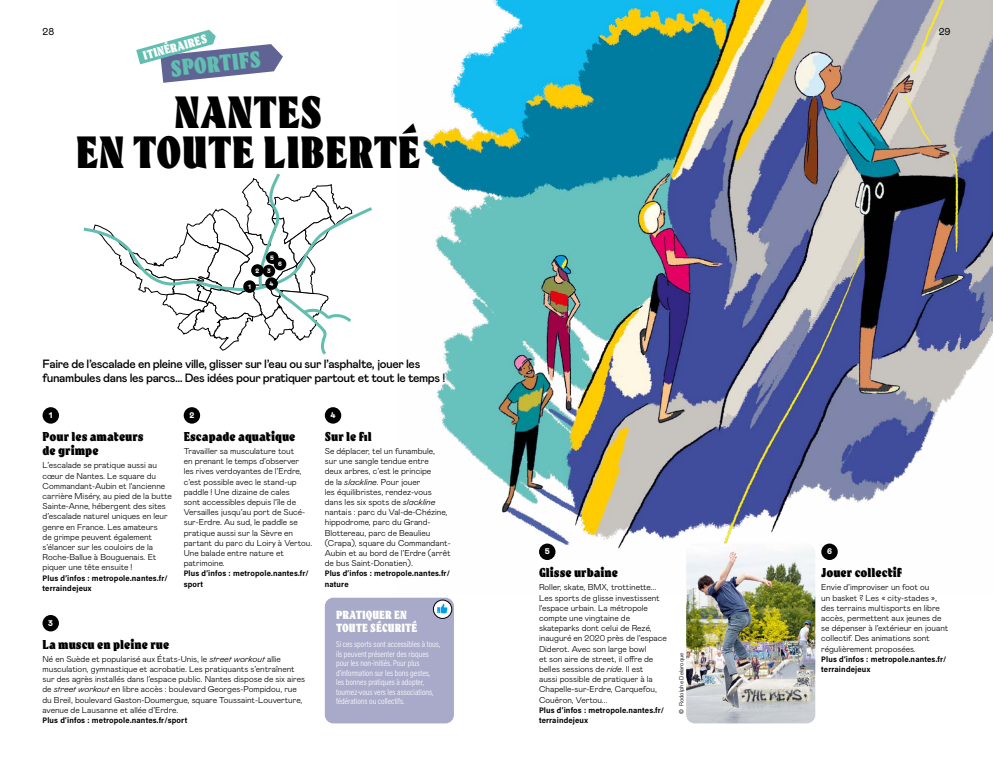
<style>
.page{position:relative;width:993px;height:766px;background:#fff}
.page>*{position:absolute;margin:0;border:0;box-sizing:border-box;transform-origin:0 0}
.t1{font:700 42px/40px "Noah Text";color:#000;text-align:center}
.t2{font:700 21.2px "Noah Text";color:#62beb0}
.t3{font:500 12px/14.4px "Mabry Pro";letter-spacing:-.03em;color:#000}
.t4{font:700 12px/14.4px "Noah Text";color:#000}
.t5{font:700 11.6px "Noah Text";color:#fff}
.t6{font:700 11px/13.2px "Noah Text";color:#fff}
.t7{font:10px "Mabry Pro";color:#000}
.t8{font:300 8.5px/10.2px "Mabry Pro";color:#000}
.t9{font:8.5px/9.5px "Acumin Variable Concept";color:#fff}
.t10{font:900 8.2px "Mabry Pro";color:#fff}
.t11{font:8px/10.2px "Acumin Variable Concept";letter-spacing:.02em;color:#000}
.t12{font:900 6.3px "Mabry Pro";color:#fff}
.t13{font:300 6px "Mabry Pro";color:#000}
.s1{font-style:italic}
</style>
<div class="page">
<img style="left:423px;top:0;width:569px;height:560px">
<div style="left:43px;top:407px;width:16px;height:16px;background:#000;border-radius:50%"></div>
<div style="left:184px;top:407px;width:16px;height:16px;background:#000;border-radius:50%"></div>
<div style="left:42px;top:614px;width:17px;height:17px;background:#000;border-radius:50%"></div>
<div style="left:325px;top:407px;width:16px;height:16px;background:#000;border-radius:50%"></div>
<div style="left:821px;top:543px;width:16px;height:17px;background:#000;border-radius:50%"></div>
<img style="left:686px;top:543px;width:129px;height:180px">
<div style="left:539px;top:543px;width:16px;height:17px;background:#000;border-radius:50%"></div>
<svg style="left:83px;top:173px;width:289px;height:182px"></svg>
<div style="left:251px;top:264px;width:13px;height:13px;background:#000;border-radius:50%"></div>
<div style="left:265px;top:277px;width:13px;height:13px;background:#000;border-radius:50%"></div>
<div style="left:266px;top:251px;width:12px;height:13px;background:#000;border-radius:50%"></div>
<div style="left:243px;top:280px;width:13px;height:13px;background:#000;border-radius:50%"></div>
<div style="left:262px;top:265px;width:13px;height:12px;background:#000;border-radius:50%"></div>
<div style="left:274px;top:258px;width:12px;height:12px;background:#000;border-radius:50%"></div>
<div style="left:325px;top:597px;width:129px;height:126px;background:#a9aac9;border-radius:9px"></div>
<svg style="left:136px;top:30px;width:147px;height:53px"></svg>
<svg style="left:433px;top:600px;width:18px;height:18px"></svg>
<div style="left:433px;top:599px;width:19px;height:19px;border:1px solid #000;border-radius:50%"></div>
<svg style="left:437px;top:603px;width:10px;height:10px"></svg>
<p class="t7" style="left:43px;top:24px;width:13px">28</p>
<p class="t7" style="left:938px;top:24px;width:13px">29</p>
<h3 class="t5" style="left:141px;top:48px;width:67px;rotate:-15deg">ITINÉRAIRES</h3>
<h2 class="t2" style="left:169px;top:54px;width:92px;rotate:-6deg">SPORTIFS</h2>
<h1 class="t1" style="left:76px;top:92px;width:346px">NANTES<br>EN TOUTE LIBERTÉ</h1>
<p class="t12" style="left:255px;top:266px;width:5px">2</p>
<p class="t12" style="left:248px;top:282px;width:4px">1</p>
<p class="t12" style="left:270px;top:253px;width:5px">5</p>
<p class="t12" style="left:278px;top:259px;width:5px">6</p>
<p class="t12" style="left:267px;top:266px;width:5px">3</p>
<p class="t12" style="left:269px;top:279px;width:5px">4</p>
<h3 class="t3" style="left:43px;top:356px;width:404px">Faire de l’escalade en pleine ville, glisser sur l’eau ou sur l’asphalte, jouer les funambules dans les parcs… Des idées pour pratiquer partout et tout le temps !</h3>
<p class="t10" style="left:49px;top:409px;width:5px">1</p>
<h3 class="t4" style="left:43px;top:429px;width:103px">Pour les amateurs de grimpe</h3>
<p class="t8" style="left:43px;top:459px;width:131px">L’escalade se pratique aussi au cœur de Nantes. Le square du<br>Commandant-Aubin et l'ancienne carrière Miséry, au pied de la butte<br>Sainte-Anne, hébergent des sites d’escalade naturel uniques en leur genre en France. Les amateurs<br>de grimpe peuvent également s’élancer sur les couloirs de la<br>Roche-Ballue à Bouguenais. Et piquer une tête ensuite !</p>
<p class="t11" style="left:43px;top:572px;width:127px">Plus d’infos : metropole.nantes.fr/ terraindejeux</p>
<p class="t10" style="left:189px;top:409px;width:6px">2</p>
<h3 class="t4" style="left:184px;top:429px;width:113px">Escapade aquatique</h3>
<p class="t8" style="left:184px;top:445px;width:130px">Travailler sa musculature tout<br>en prenant le temps d’observer<br>les rives verdoyantes de l’Erdre, c’est possible avec le stand-up paddle ! Une dizaine de cales<br>sont accessibles depuis l’île de<br>Versailles jusqu’au port de Sucé&shy;sur-Erdre. Au sud, le paddle se pratique aussi sur la Sèvre en partant du parc du Loiry à Vertou.<br>Une balade entre nature et patrimoine.</p>
<p class="t11" style="left:184px;top:568px;width:127px">Plus d’infos : metropole.nantes.fr/ sport</p>
<p class="t10" style="left:48px;top:617px;width:6px">3</p>
<h3 class="t4" style="left:42px;top:636px;width:128px">La muscu en pleine rue</h3>
<p class="t8" style="left:42px;top:653px;width:264px">Né en Suède et popularisé aux États-Unis, le <span class="s1">street workout</span> allie musculation, gymnastique et acrobatie. Les pratiquants s’entraînent sur des agrès installés dans l’espace public. Nantes dispose de six aires de <span class="s1">street workout</span> en libre accès : boulevard Georges-Pompidou, rue du Breil, boulevard Gaston-Doumergue, square Toussaint-Louverture, avenue de Lausanne et allée d’Erdre.</p>
<p class="t11" style="left:42px;top:714px;width:146px">Plus d’infos : metropole.nantes.fr/sport</p>
<p class="t10" style="left:330px;top:409px;width:7px">4</p>
<h3 class="t4" style="left:325px;top:429px;width:48px">Sur le fil</h3>
<p class="t8" style="left:325px;top:445px;width:127px">Se déplacer, tel un funambule,<br>sur une sangle tendue entre<br>deux arbres, c’est le principe<br>de la <span class="s1">slackline</span>. Pour jouer<br>les équilibristes, rendez-vous dans les six spots de <span class="s1">slackline </span>nantais : parc du Val-de-Chézine, hippodrome, parc du Grand-<br>Blottereau, parc de Beaulieu (Crapa), square du Commandant-<br>Aubin et au bord de l’Erdre (arrêt de bus Saint-Donatien).</p>
<p class="t11" style="left:325px;top:568px;width:127px">Plus d’infos : metropole.nantes.fr/ nature</p>
<p class="t6" style="left:336px;top:608px;width:83px">PRATIQUER EN<br>TOUTE SÉCURITÉ</p>
<p class="t9" style="left:336px;top:639px;width:105px">Si ces sports sont accessibles à tous, ils peuvent présenter des risques pour les non-initiés. Pour plus d’information sur les bons gestes, les bonnes pratiques à adopter, tournez-vous vers les associations, fédérations ou collectifs.</p>
<p class="t10" style="left:544px;top:545px;width:7px">5</p>
<h3 class="t4" style="left:539px;top:565px;width:80px">Glisse urbaine</h3>
<p class="t8" style="left:539px;top:581px;width:129px">Roller, skate, BMX, trottinette...<br>Les sports de glisse investissent l'espace urbain. La métropole compte une vingtaine de skateparks dont celui de Rezé, inauguré en 2020 près de l'espace<br>Diderot. Avec son large bowl<br>et son aire de street, il offre de belles sessions de <span class="s1">ride</span>. Il est<br>aussi possible de pratiquer à la<br>Chapelle-sur-Erdre, Carquefou,<br>Couëron, Vertou...</p>
<p class="t11" style="left:539px;top:704px;width:127px">Plus d’infos : metropole.nantes.fr/ terraindejeux</p>
<p class="t13" style="left:677px;top:713px;width:63px;rotate:-90deg">© Rodolphe Delaroque</p>
<p class="t10" style="left:826px;top:545px;width:7px">6</p>
<h3 class="t4" style="left:821px;top:565px;width:82px">Jouer collectif</h3>
<p class="t8" style="left:821px;top:581px;width:128px">Envie d’improviser un foot ou<br>un basket ? Les « city-stades », des terrains multisports en libre accès, permettent aux jeunes de se dépenser à l’extérieur en jouant collectif. Des animations sont régulièrement proposées.</p>
<p class="t11" style="left:821px;top:653px;width:127px">Plus d’infos : metropole.nantes.fr/ terraindejeux</p>
</div>
